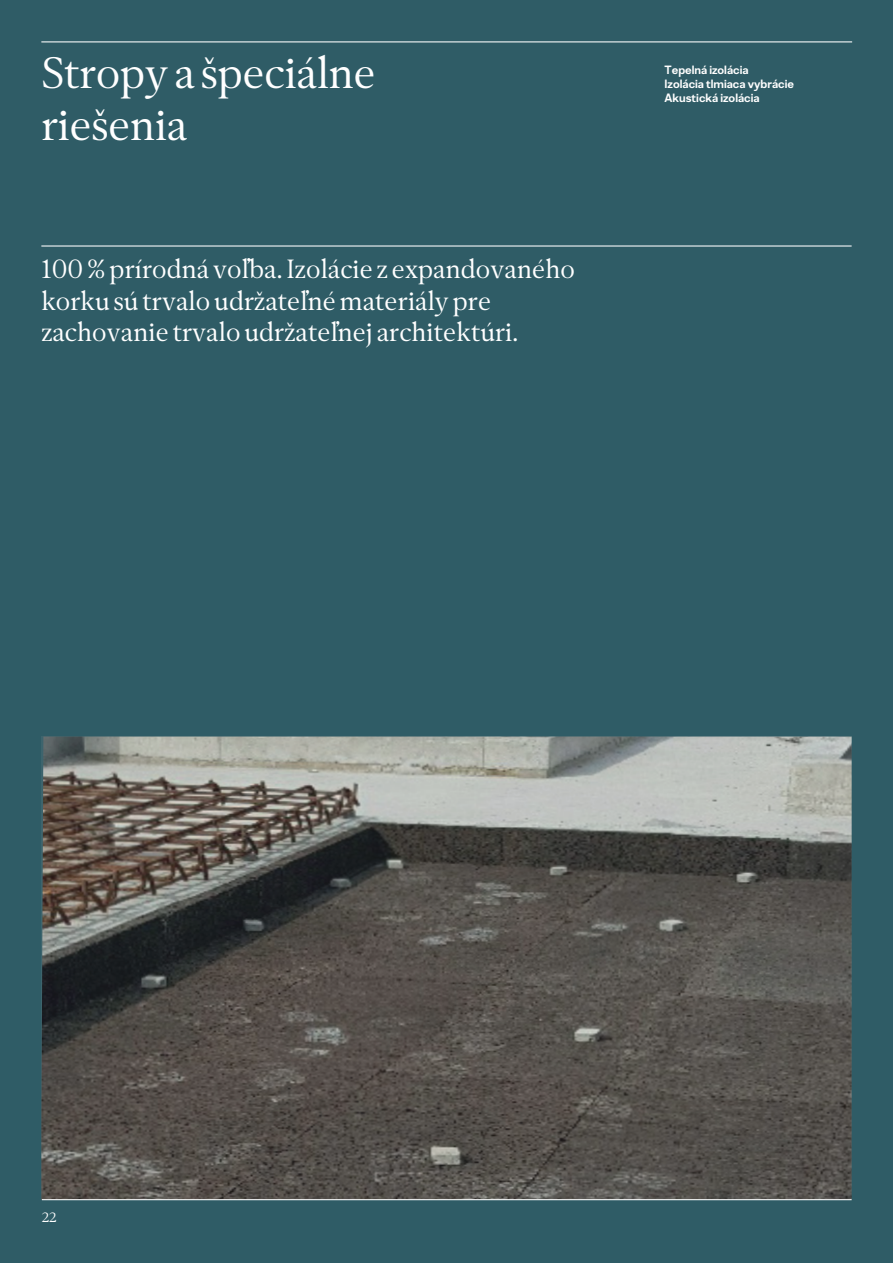
<style>
.page{position:relative;width:893px;height:1263px;background:#2f5c66}
.page>*{position:absolute;margin:0;border:0;box-sizing:border-box;transform-origin:0 0}
.t1{font:43.8px/52.5px "Amorim Serif";color:#fff}
.t2{font:26.25px/31.5px "Amorim Serif";letter-spacing:.005em;color:#fff}
.t3{font:13.5px "Amorim Serif";color:#fff}
.t4{font:700 12px/14.4px "Amorim Sans";color:#fff}
</style>
<div class="page">
<svg style="left:41px;top:736px;width:811px;height:464px;background:#63605c"></svg>
<hr style="left:42px;top:1199px;width:810px;height:1px;background:#fff">
<hr style="left:41px;top:41px;width:811px;height:1px;background:#fff">
<hr style="left:41px;top:245px;width:811px;height:2px;background:#fff">
<h1 class="t1" style="left:41px;top:46px;width:336px">Stropy a špeciálne riešenia</h1>
<p class="t2" style="left:41px;top:253px;width:535px">100 % prírodná voľba. Izolácie z expandovaného korku sú trvalo udržateľné materiály pre zachovanie trvalo udržateľnej architektúri.</p>
<p class="t4" style="left:665px;top:62px;width:131px">Tepelná izolácia<br>Izolácia tlmiaca vybrácie<br>Akustická izolácia</p>
<p class="t3" style="left:42px;top:1208px;width:16px">22</p>
</div>
